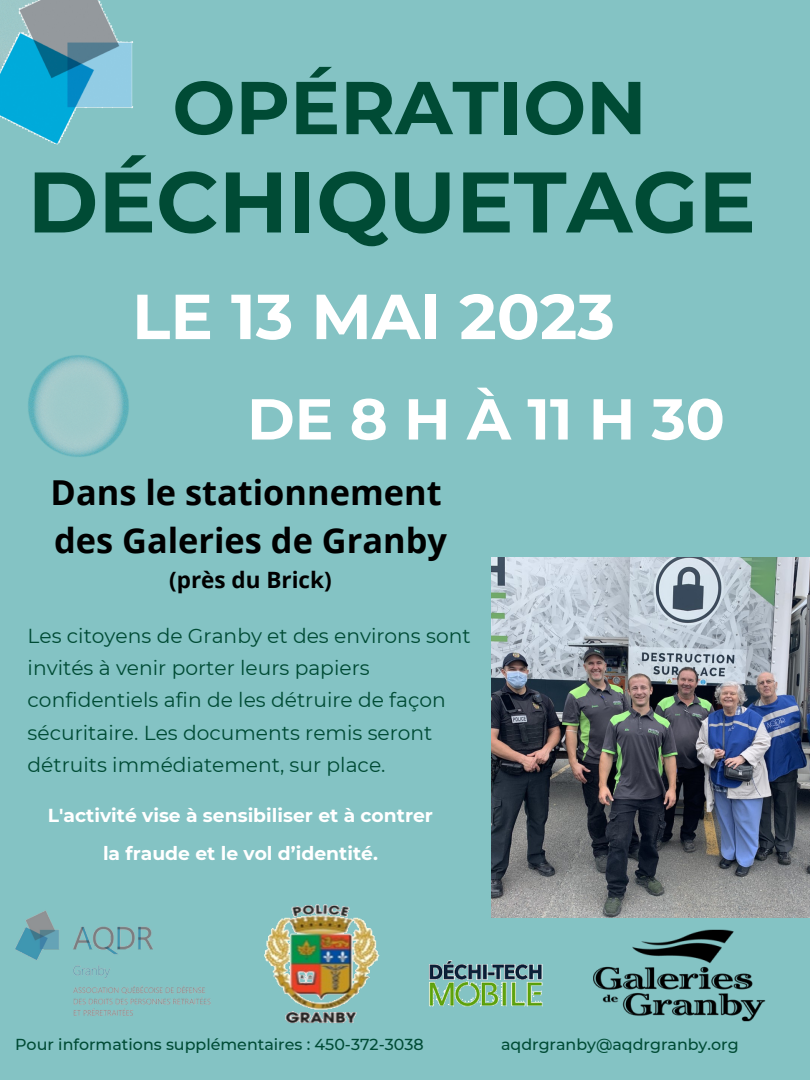
<style>
.page{position:relative;width:810px;height:1080px;background:#84c3c4}
.page>*{position:absolute;margin:0;border:0;box-sizing:border-box;transform-origin:0 0}
.t1{font:700 85.75px "Montserrat";color:#004b35}
.t2{font:700 74.75px "Montserrat";color:#004b35}
.t3{font:700 63.5px "Montserrat";color:#fff}
.t4{font:700 57.62px "Montserrat";letter-spacing:.285em;color:#fff}
.t5{font:700 34.38px/47.8px "Open Sans";color:#000}
.t6{font:700 22.5px "Open Sans";color:#000}
.t7{font:20.25px/32.4px "Montserrat";color:#004b35}
.t8{font:700 18.75px/37.5px "Montserrat";color:#fff;text-align:center}
.t9{font:500 15.88px "Montserrat";color:#004b35}
</style>
<div class="page">
<img style="left:491px;top:557px;width:319px;height:360px">
<img style="left:28px;top:355px;width:101px;height:102px">
<img style="left:593px;top:929px;width:173px;height:93px">
<img style="left:264px;top:904px;width:116px;height:119px">
<img style="left:429px;top:913px;width:127px;height:94px">
<img style="left:15px;top:910px;width:196px;height:106px">
<img style="left:0;top:0;width:133px;height:145px">
<h2 class="t2" style="left:172px;top:62px;width:476px">OPÉRATION</h2>
<h1 class="t1" style="left:28px;top:149px;width:730px">DÉCHIQUETAGE</h1>
<h3 class="t3" style="left:132px;top:278px;width:484px">LE 13 MAI 2023</h3>
<h3 class="t4" style="left:247px;top:384px;width:479px">DE8HÀ11H30</h3>
<h3 class="t5" style="left:51px;top:468px;width:398px">Dans le stationnement des Galeries de Granby</h3>
<p class="t6" style="left:169px;top:564px;width:164px">(près du Brick)</p>
<p class="t7" style="left:28px;top:619px;width:445px">Les citoyens de Granby et des environs sont invités à venir porter leurs papiers confidentiels afin de les détruire de façon sécuritaire. Les documents remis seront détruits immédiatement, sur place.</p>
<p class="t8" style="left:48px;top:797px;width:387px">L'activité vise à sensibiliser et à contrer la fraude et le vol d’identité.</p>
<p class="t9" style="left:15px;top:1035px;width:410px">Pour informations supplémentaires : 450-372-3038</p>
<p class="t9" style="left:501px;top:1035px;width:239px">aqdrgranby@aqdrgranby.org</p>
</div>
